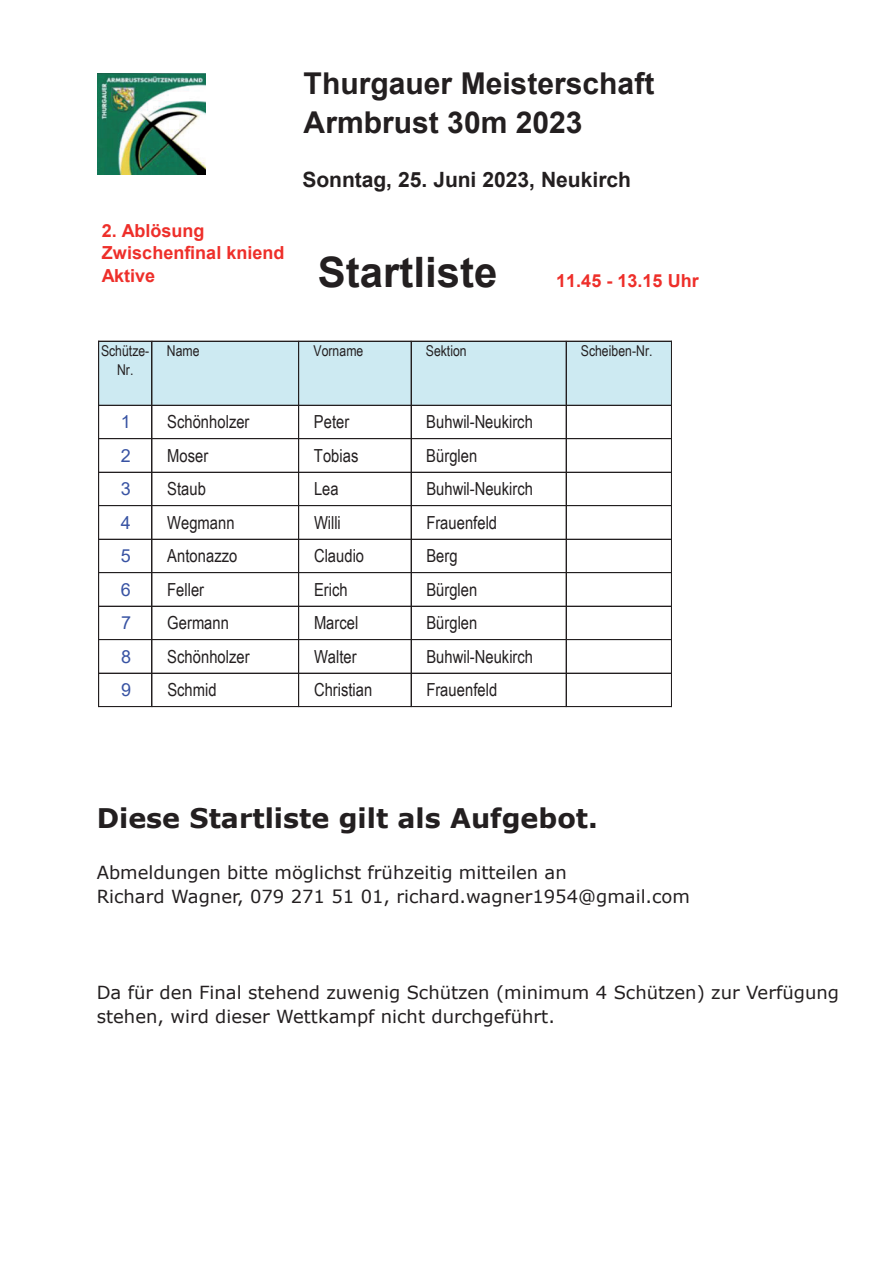
<style>
.page{position:relative;width:893px;height:1263px;background:#fff}
.page>*{position:absolute;margin:0;border:0;box-sizing:border-box;transform-origin:0 0}
.t1{font:700 42px "Arial";color:#231f20}
.t2{font:700 30px/39.3px "Arial";color:#231f20}
.t3{font:700 27px "Verdana";color:#231f20}
.t4{font:700 21px "Arial";color:#231f20}
.t5{font:18px "Arial Narrow";color:#231f20}
.t6{font:18px/24px "Verdana";color:#231f20}
.t7{font:700 18px/22.6px "Arial";color:#ee2f2a}
.t8{font:18px "Arial";color:#3853a3}
.t9{font:15px/19px "Arial Narrow";color:#231f20;text-align:center}
</style>
<div class="page">
<div style="left:99px;top:341px;width:572px;height:64px;background:#cdeaf2"></div>
<hr style="left:98px;top:341px;width:1px;height:366px;background:#231f20">
<hr style="left:99px;top:341px;width:1px;height:366px;background:#231f20">
<hr style="left:152px;top:341px;width:1px;height:366px;background:#231f20">
<hr style="left:298px;top:341px;width:1px;height:366px;background:#231f20">
<hr style="left:299px;top:341px;width:1px;height:366px;background:#231f20">
<hr style="left:411px;top:341px;width:1px;height:366px;background:#231f20">
<hr style="left:566px;top:341px;width:1px;height:366px;background:#231f20">
<hr style="left:671px;top:341px;width:1px;height:366px;background:#231f20">
<hr style="left:99px;top:341px;width:572px;height:1px;background:#231f20">
<hr style="left:99px;top:405px;width:572px;height:1px;background:#231f20">
<hr style="left:99px;top:438px;width:572px;height:1px;background:#231f20">
<hr style="left:99px;top:439px;width:572px;height:1px;background:#231f20">
<hr style="left:99px;top:472px;width:572px;height:1px;background:#231f20">
<hr style="left:99px;top:505px;width:572px;height:1px;background:#231f20">
<hr style="left:99px;top:506px;width:572px;height:1px;background:#231f20">
<hr style="left:99px;top:539px;width:572px;height:1px;background:#231f20">
<hr style="left:99px;top:572px;width:572px;height:1px;background:#231f20">
<hr style="left:99px;top:573px;width:572px;height:1px;background:#231f20">
<hr style="left:99px;top:606px;width:572px;height:1px;background:#231f20">
<hr style="left:99px;top:639px;width:572px;height:1px;background:#231f20">
<hr style="left:99px;top:673px;width:572px;height:1px;background:#231f20">
<hr style="left:99px;top:706px;width:572px;height:1px;background:#231f20">
<img style="left:98px;top:74px;width:107px;height:101px">
<p class="t7" style="left:102px;top:219px;width:184px">2. Ablösung<br>Zwischenfinal kniend<br>Aktive</p>
<h2 class="t2" style="left:304px;top:64px;width:352px">Thurgauer Meisterschaft<br>Armbrust 30m 2023</h2>
<p class="t4" style="left:302px;top:165px;width:330px">Sonntag, 25. Juni 2023, Neukirch</p>
<h1 class="t1" style="left:318px;top:243px;width:181px">Startliste</h1>
<p class="t7" style="left:556px;top:270px;width:144px">11.45 - 13.15 Uhr</p>
<p class="t9" style="left:101px;top:341px;width:50px">Schütze-<br>Nr.</p>
<p class="t9" style="left:167px;top:341px;width:34px">Name</p>
<p class="t9" style="left:314px;top:341px;width:51px">Vorname</p>
<p class="t9" style="left:426px;top:341px;width:42px">Sektion</p>
<p class="t9" style="left:581px;top:341px;width:73px">Scheiben-Nr.</p>
<p class="t8" style="left:121px;top:409px;width:12px">1</p>
<p class="t5" style="left:167px;top:409px;width:84px">Schönholzer</p>
<p class="t5" style="left:314px;top:409px;width:37px">Peter</p>
<p class="t5" style="left:426px;top:409px;width:108px">Buhwil-Neukirch</p>
<p class="t8" style="left:121px;top:443px;width:12px">2</p>
<p class="t5" style="left:167px;top:442px;width:43px">Moser</p>
<p class="t5" style="left:314px;top:442px;width:46px">Tobias</p>
<p class="t5" style="left:426px;top:442px;width:52px">Bürglen</p>
<p class="t8" style="left:121px;top:476px;width:12px">3</p>
<p class="t5" style="left:167px;top:476px;width:40px">Staub</p>
<p class="t5" style="left:314px;top:476px;width:26px">Lea</p>
<p class="t5" style="left:426px;top:476px;width:108px">Buhwil-Neukirch</p>
<p class="t8" style="left:121px;top:510px;width:12px">4</p>
<p class="t5" style="left:167px;top:509px;width:69px">Wegmann</p>
<p class="t5" style="left:314px;top:509px;width:28px">Willi</p>
<p class="t5" style="left:426px;top:509px;width:72px">Frauenfeld</p>
<p class="t8" style="left:121px;top:543px;width:12px">5</p>
<p class="t5" style="left:167px;top:543px;width:72px">Antonazzo</p>
<p class="t5" style="left:314px;top:543px;width:52px">Claudio</p>
<p class="t5" style="left:426px;top:543px;width:33px">Berg</p>
<p class="t8" style="left:121px;top:577px;width:12px">6</p>
<p class="t5" style="left:167px;top:576px;width:38px">Feller</p>
<p class="t5" style="left:314px;top:576px;width:35px">Erich</p>
<p class="t5" style="left:426px;top:576px;width:52px">Bürglen</p>
<p class="t8" style="left:121px;top:610px;width:12px">7</p>
<p class="t5" style="left:167px;top:610px;width:63px">Germann</p>
<p class="t5" style="left:314px;top:610px;width:46px">Marcel</p>
<p class="t5" style="left:426px;top:610px;width:52px">Bürglen</p>
<p class="t8" style="left:121px;top:644px;width:12px">8</p>
<p class="t5" style="left:167px;top:643px;width:84px">Schönholzer</p>
<p class="t5" style="left:314px;top:643px;width:44px">Walter</p>
<p class="t5" style="left:426px;top:643px;width:108px">Buhwil-Neukirch</p>
<p class="t8" style="left:121px;top:677px;width:12px">9</p>
<p class="t5" style="left:167px;top:677px;width:51px">Schmid</p>
<p class="t5" style="left:314px;top:677px;width:60px">Christian</p>
<p class="t5" style="left:426px;top:677px;width:72px">Frauenfeld</p>
<h3 class="t3" style="left:97px;top:799px;width:503px">Diese Startliste gilt als Aufgebot.</h3>
<p class="t6" style="left:97px;top:860px;width:595px">Abmeldungen bitte möglichst frühzeitig mitteilen an<br>Richard Wagner, 079 271 51 01, richard.wagner1954@gmail.com</p>
<p class="t6" style="left:97px;top:980px;width:744px">Da für den Final stehend zuwenig Schützen (minimum 4 Schützen) zur Verfügung stehen, wird dieser Wettkampf nicht durchgeführt.</p>
</div>
